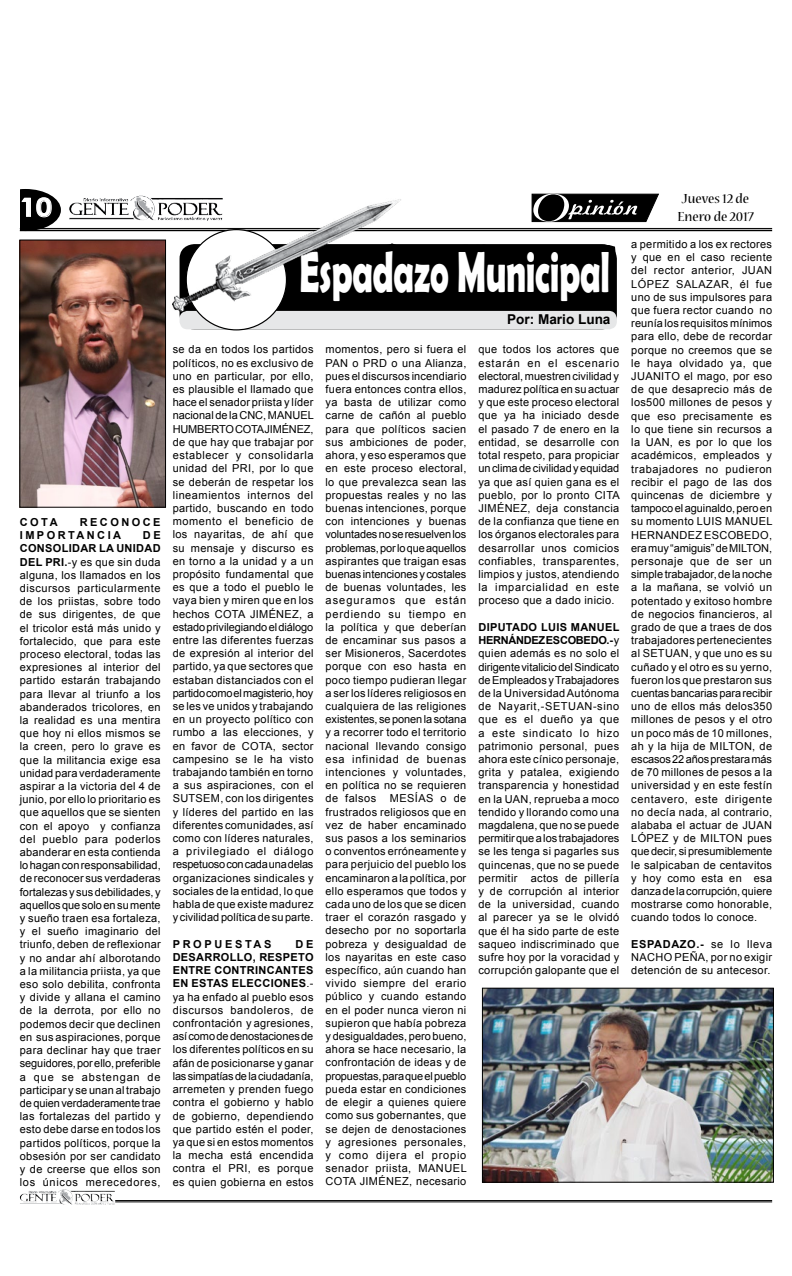
<style>
.page{position:relative;width:792px;height:1276px;background:#fff}
.page>*{position:absolute;margin:0;border:0;box-sizing:border-box;transform-origin:0 0}
.t1{font:700 58.2px "Berlin Sans FB Demi";letter-spacing:-.01em;color:#fff;scale:.61 1}
.t2{font:700 25.2px "Century Gothic";color:#fff;scale:1.14 1}
.t3{font:condensed 14.6px "Nueva Std";color:#000;scale:1.32 1}
.t4{font:700 13.6px "Arial";color:#000}
.t5{font:11px/13.2px "Arial";letter-spacing:.03em;color:#000;text-align:justify}
.t6{font:700 11px/13.2px "Arial";letter-spacing:.225em;color:#000}
.s1{font-weight:700}
</style>
<div class="page">
<hr style="left:115px;top:1200px;width:657px;height:1px;background:#000">
<hr style="left:115px;top:1201px;width:657px;height:1px;background:#000">
<img style="left:130px;top:196px;width:24px;height:20px">
<svg style="left:675px;top:227px;width:81px;height:5px"></svg>
<svg style="left:20px;top:189px;width:41px;height:41px"></svg>
<hr style="left:20px;top:228px;width:752px;height:1px;background:#000">
<hr style="left:20px;top:230px;width:752px;height:1px;background:#000">
<img style="left:58px;top:1189px;width:14px;height:13px">
<div style="left:180px;top:311px;width:437px;height:18px;background:#e6e7e8;border-radius:8px"></div>
<svg style="left:401px;top:193px;width:259px;height:125px"></svg>
<div style="left:186px;top:230px;width:100px;height:100px;background:#fff;border-radius:50%"></div>
<img style="left:173px;top:198px;width:228px;height:113px">
<img style="left:21px;top:241px;width:143px;height:265px">
<div style="left:19px;top:239px;width:147px;height:269px;border:1px solid #000"></div>
<img style="left:484px;top:989px;width:288px;height:191px">
<div style="left:482px;top:987px;width:292px;height:195px;border:1px solid #000"></div>
<h2 class="t2" style="left:20px;top:188px;width:30px">10</h2>
<p class="t6" style="left:20px;top:515px;width:39px">COTA</p>
<p class="t6" style="left:20px;top:515px;width:142px;text-indent:60px">RECONOCE<br>IMPORTANCIA</p>
<p class="t5" style="left:20px;top:528px;width:142px;text-indent:123px"><span class="s1">DE CONSOLIDAR LA UNIDAD DEL PRI.</span>-y es que sin duda alguna, los llamados en los discursos particularmente de los priistas, sobre todo de sus dirigentes, de que el tricolor está más unido y fortalecido, que para este proceso electoral, todas las expresiones al interior del partido estarán trabajando para llevar al triunfo a los abanderados tricolores, en la realidad es una mentira que hoy ni ellos mismos se la creen, pero lo grave es que la militancia exige esa unidad para verdaderamente aspirar a la victoria del 4 de junio, por ello lo prioritario es que aquellos que se sienten con el apoyo y confianza del pueblo para poderlos abanderar en esta contienda lo hagan con responsabilidad, de reconocer sus verdaderas fortalezas y sus debilidades, y aquellos que solo en su mente y sueño traen esa fortaleza, y el sueño imaginario del triunfo, deben de reflexionar y no andar ahí alborotando a la militancia priista, ya que eso solo debilita, confronta y divide y allana el camino de la derrota, por ello no podemos decir que declinen en sus aspiraciones, porque para declinar hay que traer seguidores, por ello, preferible a que se abstengan de participar y se unan al trabajo de quien verdaderamente trae las fortalezas del partido y esto debe darse en todos los partidos políticos, porque la obsesión por ser candidato y de creerse que ellos son los únicos merecedores,</p>
<h1 class="t1" style="left:299px;top:238px;width:511px">Espadazo Municipal</h1>
<p class="t4" style="left:507px;top:310px;width:105px">Por: Mario Luna</p>
<p class="t5" style="left:173px;top:343px;width:143px">se da en todos los partidos políticos, no es exclusivo de uno en particular, por ello, es plausible el llamado que hace el senador priista y líder nacional de la CNC, MANUEL HUMBERTO COTA JIMÉNEZ, de que hay que trabajar por establecer y consolidarla unidad del PRI, por lo que se deberán de respetar los lineamientos internos del partido, buscando en todo momento el beneficio de los nayaritas, de ahí que su mensaje y discurso es en torno a la unidad y a un propósito fundamental que es que a todo el pueblo le vaya bien y miren que en los hechos COTA JIMÉNEZ, a estado privilegiando el diálogo entre las diferentes fuerzas de expresión al interior del partido, ya que sectores que estaban distanciados con el partido como el magisterio, hoy se les ve unidos y trabajando en un proyecto político con rumbo a las elecciones, y en favor de COTA, sector campesino se le ha visto trabajando también en torno a sus aspiraciones, con el SUTSEM, con los dirigentes y líderes del partido en las diferentes comunidades, así como con líderes naturales, a privilegiado el diálogo respetuoso con cada una delas organizaciones sindicales y sociales de la entidad, lo que habla de que existe madurez y civilidad política de su parte.</p>
<p class="t6" style="left:173px;top:937px;width:100px">PROPUESTAS</p>
<p class="t5" style="left:326px;top:343px;width:143px">momentos, pero si fuera el PAN o PRD o una Alianza, pues el discursos incendiario fuera entonces contra ellos, ya basta de utilizar como carne de cañón al pueblo para que políticos sacien sus ambiciones de poder, ahora, y eso esperamos que en este proceso electoral, lo que prevalezca sean las propuestas reales y no las buenas intenciones, porque con intenciones y buenas voluntades no se resuelven los problemas, por lo que aquellos aspirantes que traigan esas buenas intenciones y costales de buenas voluntades, les aseguramos que están perdiendo su tiempo en la política y que deberían de encaminar sus pasos a ser Misioneros, Sacerdotes porque con eso hasta en poco tiempo pudieran llegar a ser los líderes religiosos en cualquiera de las religiones existentes, se ponen la sotana y a recorrer todo el territorio nacional llevando consigo esa infinidad de buenas intenciones y voluntades, en política no se requieren de falsos MESÍAS o de frustrados religiosos que en vez de haber encaminado sus pasos a los seminarios o conventos erróneamente y para perjuicio del pueblo los encaminaron a la política, por ello esperamos que todos y cada uno de los que se dicen traer el corazón rasgado y desecho por no soportarla pobreza y desigualdad de los nayaritas en este caso específico, aún cuando han vivido siempre del erario público y cuando estando en el poder nunca vieron ni supieron que había pobreza y desigualdades, pero bueno, ahora se hace necesario, la confrontación de ideas y de propuestas, para que el pueblo pueda estar en condiciones de elegir a quienes quiere como sus gobernantes, que se dejen de denostaciones y agresiones personales, y como dijera el propio senador priista, MANUEL COTA JIMÉNEZ, necesario</p>
<p class="t5" style="left:478px;top:343px;width:143px">que todos los actores que estarán en el escenario electoral, muestren civilidad y madurez política en su actuar y que este proceso electoral que ya ha iniciado desde el pasado 7 de enero en la entidad, se desarrolle con total respeto, para propiciar un clima de civilidad y equidad ya que así quien gana es el pueblo, por lo pronto CITA JIMÉNEZ, deja constancia de la confianza que tiene en los órganos electorales para desarrollar unos comicios confiables, transparentes, limpios y justos, atendiendo la imparcialidad en este proceso que a dado inicio.</p>
<p class="t5" style="left:478px;top:620px;width:143px"><span class="s1">DIPUTADO LUIS MANUEL HERNÁNDEZ ESCOBEDO.-</span> y quien además es no solo el dirigente vitalicio del Sindicato de Empleados y Trabajadores de la Universidad Autónoma de Nayarit,-SETUAN-sino que es el dueño ya que a este sindicato lo hizo patrimonio personal, pues ahora este cínico personaje, grita y patalea, exigiendo transparencia y honestidad en la UAN, reprueba a moco tendido y llorando como una magdalena, que no se puede permitir que a los trabajadores se les tenga si pagarles sus quincenas, que no se puede permitir actos de pillería y de corrupción al interior de la universidad, cuando al parecer ya se le olvidó que él ha sido parte de este saqueo indiscriminado que sufre hoy por la voracidad y corrupción galopante que el</p>
<p class="t5" style="left:173px;top:937px;width:142px;text-indent:123px"><span class="s1">DE DESARROLLO, RESPETO ENTRE CONTRINCANTES EN ESTAS ELECCIONES</span>.- ya ha enfado al pueblo esos discursos bandoleros, de confrontación y agresiones, así como de denostaciones de los diferentes políticos en su afán de posicionarse y ganar las simpatías de la ciudadanía, arremeten y prenden fuego contra el gobierno y hablo de gobierno, dependiendo que partido estén el poder, ya que si en estos momentos la mecha está encendida contra el PRI, es porque es quien gobierna en estos</p>
<h3 class="t3" style="left:682px;top:192px;width:52px">Jueves 12 de</h3>
<h3 class="t3" style="left:677px;top:210px;width:59px">Enero de 2017</h3>
<p class="t5" style="left:631px;top:237px;width:143px">a permitido a los ex rectores y que en el caso reciente del rector anterior, JUAN LÓPEZ SALAZAR, él fue uno de sus impulsores para que fuera rector cuando no reunía los requisitos mínimos para ello, debe de recordar porque no creemos que se le haya olvidado ya, que JUANITO el mago, por eso de que desaprecio más de los500 millones de pesos y que eso precisamente es lo que tiene sin recursos a la UAN, es por lo que los académicos, empleados y trabajadores no pudieron recibir el pago de las dos quincenas de diciembre y tampoco el aguinaldo, pero en su momento LUIS MANUEL HERNANDEZ ESCOBEDO, era muy “amiguis” de MILTON, personaje que de ser un simple trabajador, de la noche a la mañana, se volvió un potentado y exitoso hombre de negocios financieros, al grado de que a traes de dos trabajadores pertenecientes al SETUAN, y que uno es su cuñado y el otro es su yerno, fueron los que prestaron sus cuentas bancarias para recibir uno de ellos más delos350 millones de pesos y el otro un poco más de 10 millones, ah y la hija de MILTON, de escasos 22 años prestara más de 70 millones de pesos a la universidad y en este festín centavero, este dirigente no decía nada, al contrario, alababa el actuar de JUAN LÓPEZ y de MILTON pues que decir, si presumiblemente le salpicaban de centavitos y hoy como esta en esa danza de la corrupción, quiere mostrarse como honorable, cuando todos lo conoce.</p>
<p class="t5" style="left:631px;top:937px;width:142px"><span class="s1">ESPADAZO.-</span> se lo lleva NACHO PEÑA, por no exigir detención de su antecesor.</p>
</div>
